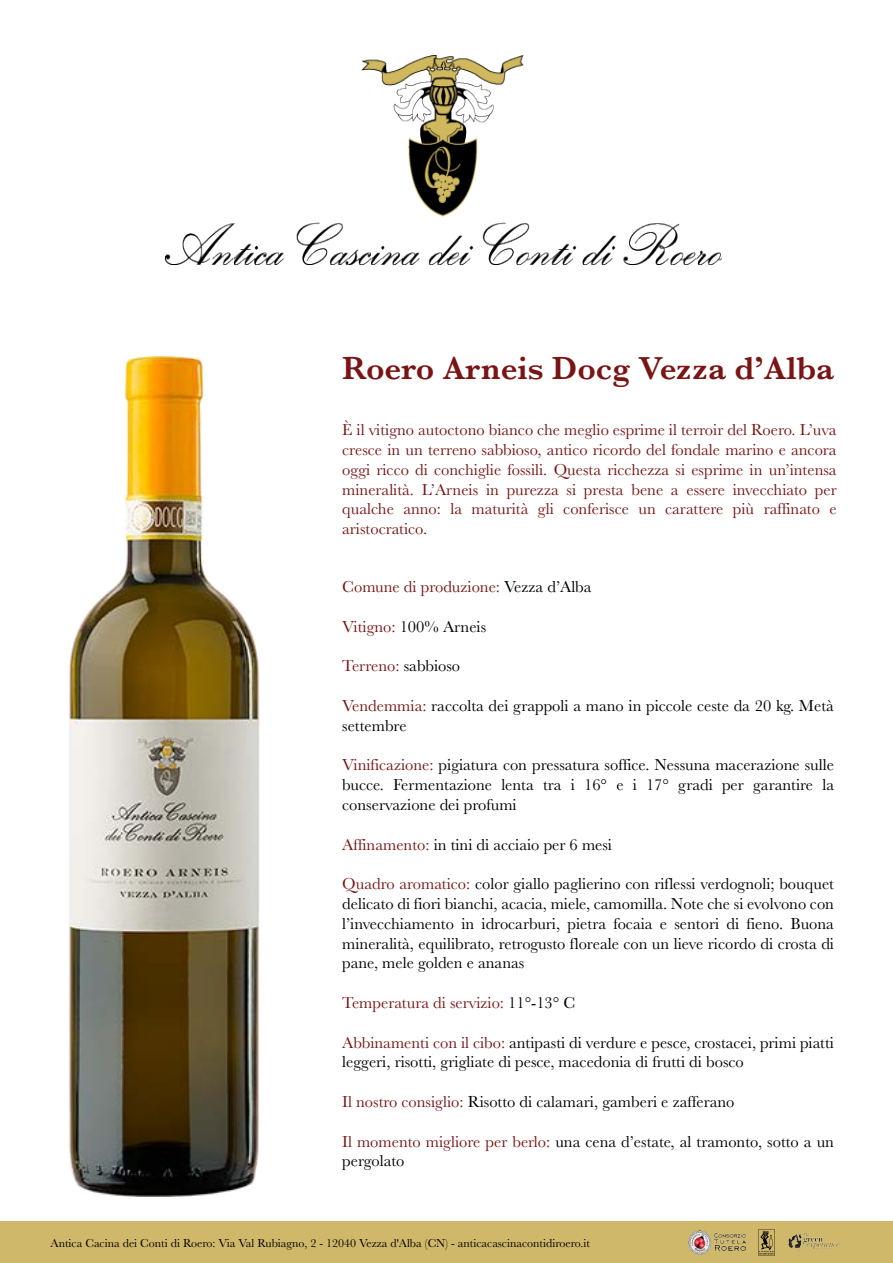
<style>
.page{position:relative;width:893px;height:1263px;background:#fff}
.page>*{position:absolute;margin:0;border:0;box-sizing:border-box;transform-origin:0 0}
.t1{font:600 33px "Baskerville";color:#7b1414}
.t2{font:16.5px/19.8px "Baskerville";color:#000}
.t3{font:16.5px/19.8px "Baskerville";color:#7b1414;text-align:justify}
.t4{font:12px "Baskerville";color:#000}
.s1{color:#000}
.s2{color:#7b1414}
</style>
<div class="page">
<div style="left:0;top:1222px;width:893px;height:41px;background:#d0b86a"></div>
<img style="left:689px;top:1231px;width:57px;height:23px">
<svg style="left:758px;top:1229px;width:17px;height:26px"></svg>
<img style="left:789px;top:1234px;width:51px;height:16px">
<img style="left:165px;top:55px;width:557px;height:210px">
<img style="left:69px;top:356px;width:191px;height:841px">
<h1 class="t1" style="left:342px;top:345px;width:493px">Roero Arneis Docg Vezza d’Alba</h1>
<p class="t3" style="left:342px;top:420px;width:496px">È il vitigno autoctono bianco che meglio esprime il terroir del Roero. L’uva cresce in un terreno sabbioso, antico ricordo del fondale marino e ancora oggi ricco di conchiglie fossili. Questa ricchezza si esprime in un’intensa mineralità. L’Arneis in purezza si presta bene a essere invecchiato per qualche anno: la maturità gli conferisce un carattere più raffinato e aristocratico.</p>
<p class="t3" style="left:342px;top:577px;width:251px">Comune di produzione: <span class="s1">Vezza d’Alba</span></p>
<p class="t2" style="left:342px;top:617px;width:146px"><span class="s2">Vitigno:</span> 100% Arneis</p>
<p class="t3" style="left:342px;top:656px;width:119px">Terreno: <span class="s1">sabbioso</span></p>
<p class="t2" style="left:342px;top:696px;width:493px"><span class="s2">Vendemmia:</span> raccolta dei grappoli a mano in piccole ceste da 20 kg. Metà settembre</p>
<p class="t2" style="left:342px;top:755px;width:493px;text-align:justify"><span class="s2">Vinificazione:</span> pigiatura con pressatura soffice. Nessuna macerazione sulle bucce. Fermentazione lenta tra i 16° e i 17° gradi per garantire la conservazione dei profumi</p>
<p class="t2" style="left:342px;top:834px;width:271px"><span class="s2">Affinamento:</span> in tini di acciaio per 6 mesi</p>
<p class="t2" style="left:342px;top:874px;width:493px;text-align:justify"><span class="s2">Quadro aromatico:</span> color giallo paglierino con riflessi verdognoli; bouquet delicato di fiori bianchi, acacia, miele, camomilla. Note che si evolvono con l’invecchiamento in idrocarburi, pietra focaia e sentori di fieno. Buona mineralità, equilibrato, retrogusto floreale con un lieve ricordo di crosta di pane, mele golden e ananas</p>
<p class="t3" style="left:342px;top:993px;width:235px">Temperatura di servizio: <span class="s1">11°-13° C</span></p>
<p class="t2" style="left:342px;top:1032px;width:493px"><span class="s2">Abbinamenti con il cibo:</span> antipasti di verdure e pesce, crostacei, primi piatti leggeri, risotti, grigliate di pesce, macedonia di frutti di bosco</p>
<p class="t2" style="left:342px;top:1092px;width:394px"><span class="s2">Il nostro consiglio:</span> Risotto di calamari, gamberi e zafferano</p>
<p class="t2" style="left:342px;top:1131px;width:493px"><span class="s2">Il momento migliore per berlo:</span> una cena d’estate, al tramonto, sotto a un pergolato</p>
<p class="t4" style="left:51px;top:1236px;width:541px">Antica Cacina dei Conti di Roero: Via Val Rubiagno, 2 - 12040 Vezza d'Alba (CN) - anticacascinacontidiroero.it</p>
</div>
